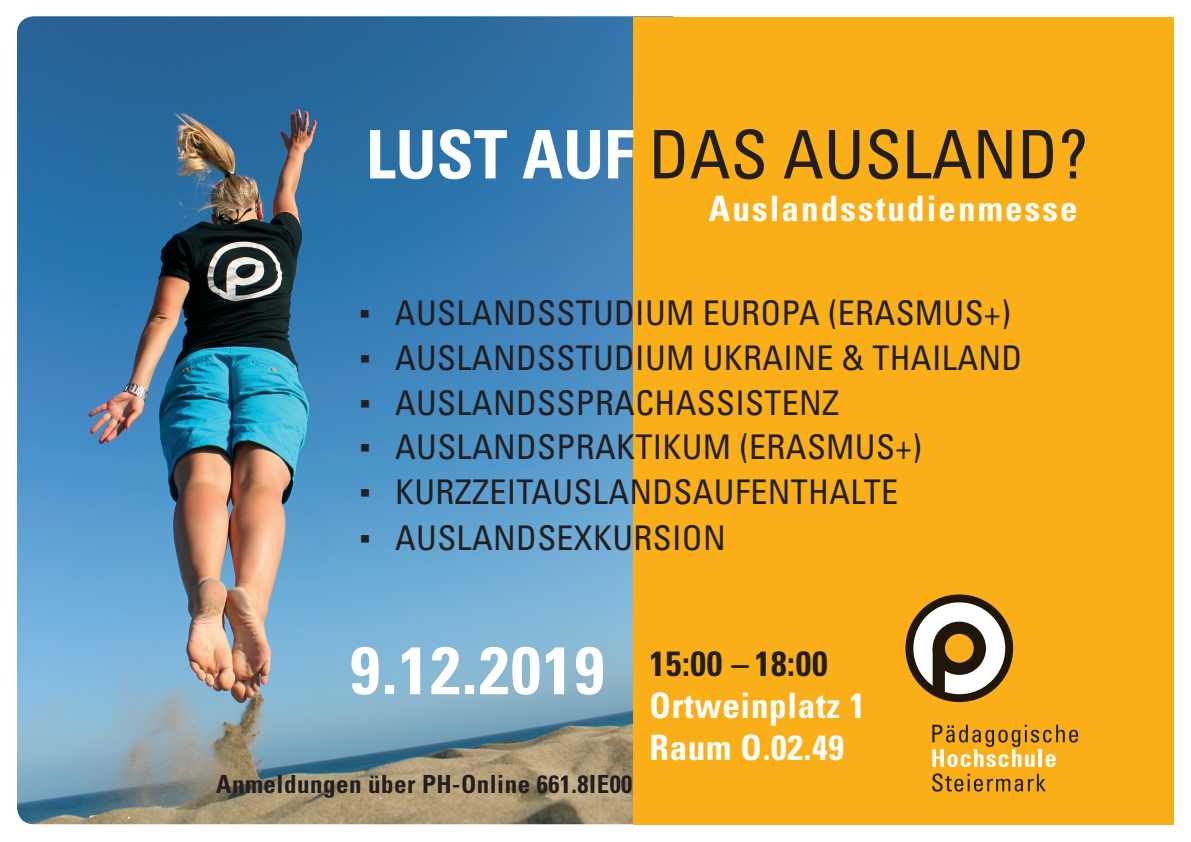
<style>
.page{position:relative;width:1191px;height:842px;background:#fff}
.page>*{position:absolute;margin:0;border:0;box-sizing:border-box;transform-origin:0 0}
.t1{font:condensed 67px "Univers LT Std";color:#231f20}
.t2{font:700 condensed 67px "Univers LT Std";letter-spacing:.03em;color:#fff}
.t3{font:700 condensed 35px/42px "Univers LT Std";letter-spacing:.02em;color:#fff}
.t4{font:700 condensed 35px "Univers LT Std";letter-spacing:.06em;color:#fff}
.t5{font:700 condensed 35px "Univers LT Std";letter-spacing:.02em;color:#231f20}
.t6{font:condensed 34px "Univers LT Std";letter-spacing:.01em;color:#231f20}
.t7{font:700 condensed 25px "Univers LT Std";letter-spacing:.02em;color:#231f20}
.s1{font-weight:700;color:#fff}
.s2{font-family:"Times New Roman";font-stretch:normal}
</style>
<div class="page">
<img style="left:17px;top:16px;width:656px;height:808px">
<div style="left:634px;top:17px;width:540px;height:808px;background:#faaf18"></div>
<svg style="left:909px;top:598px;width:100px;height:100px;background:#c8c5c1"></svg>
<div style="left:905px;top:594px;width:108px;height:108px;border:8px solid #201607;border-radius:50%"></div>
<svg style="left:926px;top:615px;width:66px;height:88px"></svg>
<svg style="left:932px;top:773px;width:113px;height:19px"></svg>
<svg style="left:932px;top:725px;width:146px;height:42px"></svg>
<h1 class="t1" style="left:366px;top:112px;width:723px"><span class="s1">LUST AUF</span> DAS AUSLAND?</h1>
<p class="t4" style="left:709px;top:187px;width:370px">Auslandsstudienmesse</p>
<p class="t6" style="left:359px;top:291px;width:653px"><span class="s2">▪</span> AUSLANDSSTUDIUM EUROPA (ERASMUS+)</p>
<p class="t6" style="left:359px;top:336px;width:665px"><span class="s2">▪</span> AUSLANDSSTUDIUM UKRAINE &amp; THAILAND</p>
<p class="t6" style="left:359px;top:381px;width:481px"><span class="s2">▪</span> AUSLANDSSPRACHASSISTENZ</p>
<p class="t6" style="left:359px;top:426px;width:564px"><span class="s2">▪</span> AUSLANDSPRAKTIKUM (ERASMUS+)</p>
<p class="t6" style="left:359px;top:471px;width:540px"><span class="s2">▪</span> KURZZEITAUSLANDSAUFENTHALTE</p>
<p class="t6" style="left:359px;top:517px;width:368px"><span class="s2">▪</span> AUSLANDSEXKURSION</p>
<h1 class="t2" style="left:350px;top:629px;width:256px">9.12.2019</h1>
<p class="t7" style="left:216px;top:769px;width:418px">Anmeldungen über PH-Online 661.8IE00</p>
<p class="t5" style="left:649px;top:642px;width:179px">15:00 – 18:00</p>
<p class="t3" style="left:649px;top:685px;width:217px">Ortweinplatz 1<br>Raum O.02.49</p>
</div>
